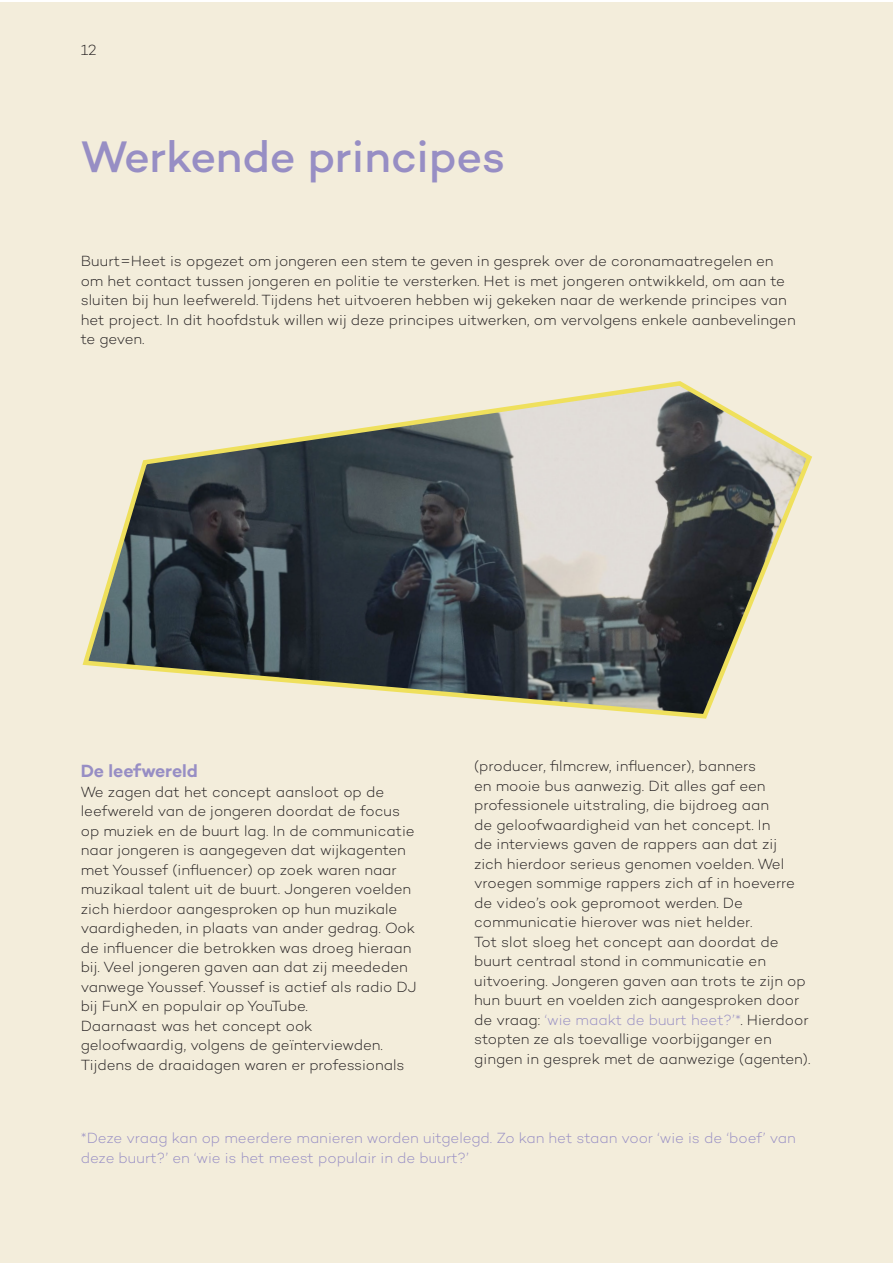
<style>
.page{position:relative;width:893px;height:1263px;background:#fff}
.page>*{position:absolute;margin:0;border:0;box-sizing:border-box;transform-origin:0 0}
.t1{font:500 45px "Campton";letter-spacing:-.005em;color:#978ec4}
.t2{font:600 18px "Campton";letter-spacing:-.005em;color:#978ec4}
.t3{font:300 15px/19.5px "Campton";letter-spacing:-.005em;color:#231f20}
.t4{font:300 15px/19.5px "Campton";letter-spacing:-.005em;color:#978ec4}
.s1{color:#978ec4}
</style>
<div class="page">
<div style="left:0;top:2px;width:893px;height:1261px;background:#f3eddb"></div>
<svg style="left:82px;top:381px;width:730px;height:338px"></svg>
<p class="t3" style="left:81px;top:40px;width:17px">12</p>
<h1 class="t1" style="left:81px;top:128px;width:426px">Werkende principes</h1>
<p class="t3" style="left:81px;top:251px;width:716px">Buurt=Heet is opgezet om jongeren een stem te geven in gesprek over de coronamaatregelen en om het contact tussen jongeren en politie te versterken. Het is met jongeren ontwikkeld, om aan te sluiten bij hun leefwereld. Tijdens het uitvoeren hebben wij gekeken naar de werkende principes van het project. In dit hoofdstuk willen wij deze principes uitwerken, om vervolgens enkele aanbevelingen te geven.</p>
<p class="t2" style="left:81px;top:759px;width:119px">De leefwereld</p>
<p class="t3" style="left:81px;top:781px;width:337px">We zagen dat het concept aansloot op de leefwereld van de jongeren doordat de focus op muziek en de buurt lag. In de communicatie naar jongeren is aangegeven dat wijkagenten met Youssef (influencer) op zoek waren naar muzikaal talent uit de buurt. Jongeren voelden zich hierdoor aangesproken op hun muzikale vaardigheden, in plaats van ander gedrag. Ook de influencer die betrokken was droeg hieraan bij. Veel jongeren gaven aan dat zij meededen vanwege Youssef. Youssef is actief als radio DJ bij FunX en populair op YouTube.<br>Daarnaast was het concept ook geloofwaardig, volgens de geïnterviewden.<br>Tijdens de draaidagen waren er professionals</p>
<p class="t3" style="left:474px;top:756px;width:338px">(producer, filmcrew, influencer), banners<br>en mooie bus aanwezig. Dit alles gaf een professionele uitstraling, die bijdroeg aan<br>de geloofwaardigheid van het concept. In<br>de interviews gaven de rappers aan dat zij<br>zich hierdoor serieus genomen voelden. Wel vroegen sommige rappers zich af in hoeverre de video’s ook gepromoot werden. De communicatie hierover was niet helder.<br>Tot slot sloeg het concept aan doordat de buurt centraal stond in communicatie en uitvoering. Jongeren gaven aan trots te zijn op hun buurt en voelden zich aangesproken door de vraag: <span class="s1">‘wie maakt de buurt heet?’*</span>. Hierdoor stopten ze als toevallige voorbijganger en gingen in gesprek met de aanwezige (agenten).</p>
<p class="t4" style="left:81px;top:1128px;width:716px">*Deze vraag kan op meerdere manieren worden uitgelegd. Zo kan het staan voor ‘wie is de ‘boef’ van deze buurt?’ en ‘wie is het meest populair in de buurt?’</p>
</div>
